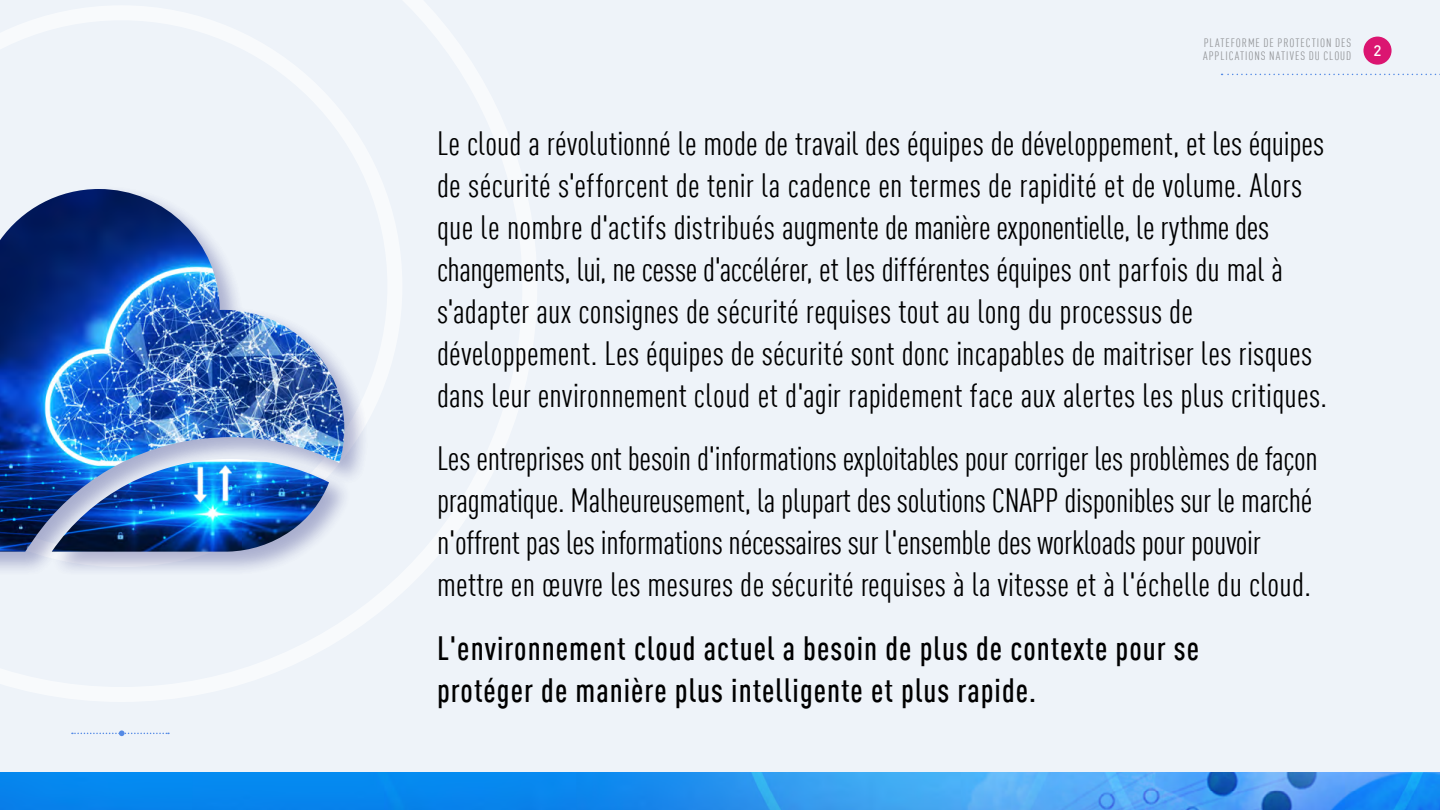
<style>
.page{position:relative;width:1440px;height:810px;background:#eef3f9}
.page>*{position:absolute;margin:0;border:0;box-sizing:border-box;transform-origin:0 0}
.t1{font:condensed 33px/42px "DIN Pro";color:#000}
.t2{font:500 condensed 33px/42px "DIN Pro";letter-spacing:.03em;color:#000}
.t3{font:500 15px "DIN Pro";color:#fff}
.t4{font:condensed 12px/13.5px "DIN Pro";letter-spacing:.075em;color:#939598}
</style>
<div class="page">
<svg style="left:1222px;top:74px;width:218px;height:1px"></svg>
<div style="left:1363px;top:37px;width:29px;height:28px;background:#db1571;border-radius:50%"></div>
<svg style="left:72px;top:730px;width:97px;height:6px"></svg>
<div style="left:0;top:185px;width:370px;height:392px;background:#2e3382;opacity:.2"></div>
<img style="left:0;top:189px;width:344px;height:363px">
<div style="left:50px;top:455px;width:303px;height:122px;background:#2e3382;opacity:.2"></div>
<img style="left:52px;top:459px;width:277px;height:93px">
<img style="left:0;top:772px;width:1440px;height:38px">
<p class="t4" style="left:1203px;top:35px;width:150px">PLATEFORME DE PROTECTION DES<br>APPLICATIONS NATIVES DU CLOUD</p>
<p class="t3" style="left:1374px;top:39px;width:9px">2</p>
<p class="t1" style="left:437px;top:120px;width:892px">Le cloud a révolutionné le mode de travail des équipes de développement, et les équipes de sécurité s'efforcent de tenir la cadence en termes de rapidité et de volume. Alors que le nombre d'actifs distribués augmente de manière exponentielle, le rythme des changements, lui, ne cesse d'accélérer, et les différentes équipes ont parfois du mal à s'adapter aux consignes de sécurité requises tout au long du processus de développement. Les équipes de sécurité sont donc incapables de maitriser les risques dans leur environnement cloud et d'agir rapidement face aux alertes les plus critiques.</p>
<p class="t1" style="left:437px;top:436px;width:882px">Les entreprises ont besoin d'informations exploitables pour corriger les problèmes de façon pragmatique. Malheureusement, la plupart des solutions CNAPP disponibles sur le marché n'offrent pas les informations nécessaires sur l'ensemble des workloads pour pouvoir mettre en œuvre les mesures de sécurité requises à la vitesse et à l'échelle du cloud.</p>
<p class="t2" style="left:437px;top:625px;width:764px">L'environnement cloud actuel a besoin de plus de contexte pour se protéger de manière plus intelligente et plus rapide.</p>
</div>
